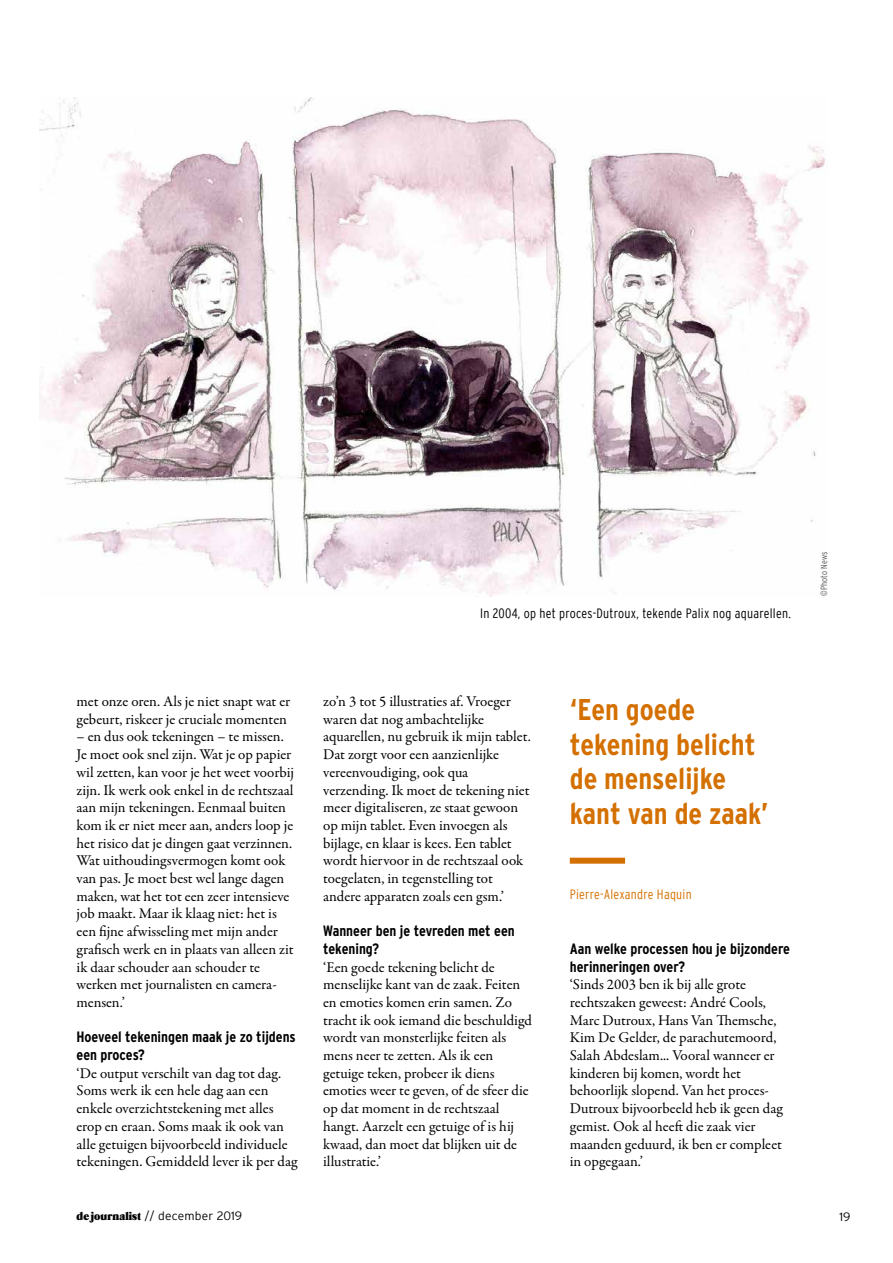
<style>
.page{position:relative;width:893px;height:1263px;background:#fff}
.page>*{position:absolute;margin:0;border:0;box-sizing:border-box;transform-origin:0 0}
.t1{font:700 30px/34.5px "Interstate Condensed";color:#d47000}
.t2{font:15px/17.7px "Garamond Premr Pro";color:#000}
.t3{font:700 15px/17.7px "Interstate Condensed";color:#000}
.t4{font:300 condensed 13.5px "Interstate";letter-spacing:.02em;color:#000}
.t5{font:300 condensed 13.5px "Interstate";letter-spacing:.02em;color:#d47000}
.t6{font:300 12px "Interstate";letter-spacing:.02em;color:#000}
.t7{font:300 condensed 9px "Interstate";letter-spacing:.02em;color:#575756}
.s1{font-family:"Caslon Black SH";font-weight:400}
</style>
<div class="page">
<div style="left:570px;top:858px;width:55px;height:6px;background:#d47000"></div>
<img style="left:40px;top:98px;width:785px;height:498px">
<p class="t4" style="left:480px;top:605px;width:312px">In 2004, op het proces-Dutroux, tekende Palix nog aquarellen.</p>
<p class="t2" style="left:77px;top:693px;width:215px">met onze oren. Als je niet snapt wat er gebeurt, riskeer je cruciale momenten</p>
<p class="t2" style="left:77px;top:728px;width:219px">– en dus ook tekeningen – te missen.<br>Je moet ook snel zijn. Wat je op papier wil zetten, kan voor je het weet voorbij zijn. Ik werk ook enkel in de rechtszaal aan mijn tekeningen. Eenmaal buiten kom ik er niet meer aan, anders loop je het risico dat je dingen gaat verzinnen.<br>Wat uithoudingsvermogen komt ook van pas. Je moet best wel lange dagen maken, wat het tot een zeer intensieve job maakt. Maar ik klaag niet: het is een fijne afwisseling met mijn ander grafisch werk en in plaats van alleen zit ik daar schouder aan schouder te werken met journalisten en camera&shy;mensen.’</p>
<p class="t3" style="left:77px;top:1028px;width:221px">Hoeveel tekeningen maak je zo tijdens een proces?</p>
<p class="t2" style="left:77px;top:1064px;width:222px">‘De output verschilt van dag tot dag.<br>Soms werk ik een hele dag aan een enkele overzichtstekening met alles erop en eraan. Soms maak ik ook van alle getuigen bijvoorbeeld individuele tekeningen. Gemiddeld lever ik per dag</p>
<p class="t2" style="left:323px;top:693px;width:209px">zo’n 3 tot 5 illustraties af. Vroeger waren dat nog ambachtelijke aquarellen, nu gebruik ik mijn tablet.<br>Dat zorgt voor een aanzienlijke vereenvoudiging, ook qua verzending. Ik moet de tekening niet meer digitaliseren, ze staat gewoon op mijn tablet. Even invoegen als bijlage, en klaar is kees. Een tablet wordt hiervoor in de rechtszaal ook toegelaten, in tegenstelling tot andere apparaten zoals een gsm.’</p>
<p class="t3" style="left:323px;top:922px;width:193px">Wanneer ben je tevreden met een tekening?</p>
<p class="t2" style="left:323px;top:958px;width:210px">‘Een goede tekening belicht de menselijke kant van de zaak. Feiten en emoties komen erin samen. Zo tracht ik ook iemand die beschuldigd wordt van monsterlijke feiten als mens neer te zetten. Als ik een getuige teken, probeer ik diens emoties weer te geven, of de sfeer die op dat moment in de rechtszaal hangt. Aarzelt een getuige of is hij kwaad, dan moet dat blijken uit de illustratie.’</p>
<h1 class="t1" style="left:570px;top:692px;width:200px">‘Een goede tekening belicht de menselijke kant van de zaak’</h1>
<p class="t5" style="left:570px;top:886px;width:123px">Pierre-Alexandre Haquin</p>
<p class="t3" style="left:570px;top:940px;width:222px">Aan welke processen hou je bijzondere herinneringen over?</p>
<p class="t2" style="left:570px;top:976px;width:214px">‘Sinds 2003 ben ik bij alle grote rechtszaken geweest: André Cools,<br>Marc Dutroux, Hans Van Themsche,<br>Kim De Gelder, de parachutemoord,<br>Salah Abdeslam... Vooral wanneer er kinderen bij komen, wordt het behoorlijk slopend. Van het proces-<br>Dutroux bijvoorbeeld heb ik geen dag gemist. Ook al heeft die zaak vier maanden geduurd, ik ben er compleet in opgegaan.’</p>
<p class="t7" style="left:819px;top:596px;width:46px;rotate:-90deg">©Photo News</p>
<p class="t6" style="left:77px;top:1209px;width:167px"><span class="s1">de journalist</span> // december 2019</p>
<p class="t6" style="left:839px;top:1210px;width:13px">19</p>
</div>
